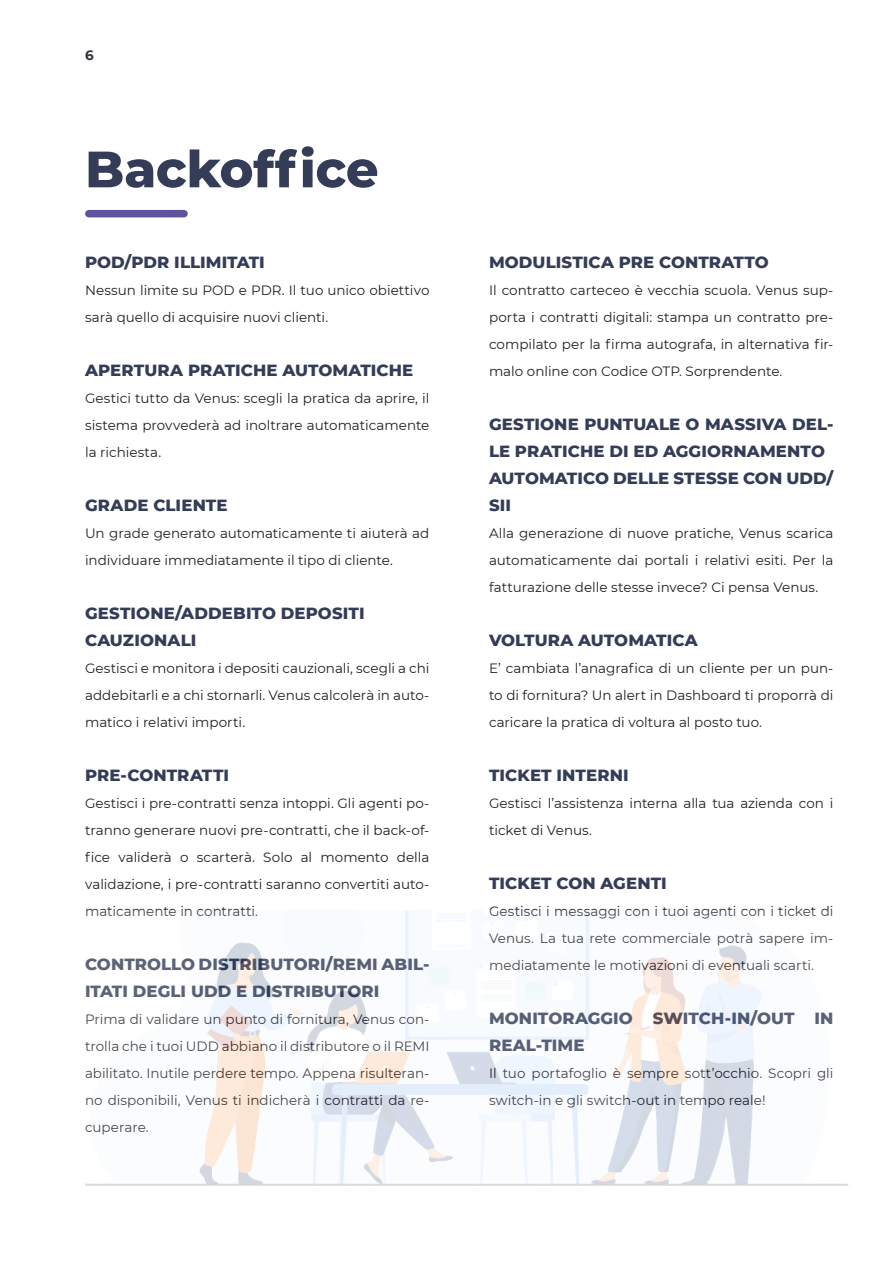
<style>
.page{position:relative;width:893px;height:1263px;background:#fff}
.page>*{position:absolute;margin:0;border:0;box-sizing:border-box;transform-origin:0 0}
.t1{font:800 51px "Montserrat";letter-spacing:-.005em;color:#353c57}
.Bold_01{font:800 16.5px/27px "Montserrat";letter-spacing:.005em;color:#353c57}
.Body_Text{font:13.5px/27px "Montserrat";color:#231f20;text-align:justify}
.t2{font:700 13.5px "Montserrat";color:#32323f}
</style>
<div class="page">
<div style="left:89px;top:210px;width:95px;height:7px;background:#5f529d"></div>
<img style="left:85px;top:910px;width:764px;height:276px">
<p class="t2" style="left:85px;top:45px;width:10px">6</p>
<h1 class="t1" style="left:85px;top:132px;width:295px">Backoffice</h1>
<p class="Bold_01" style="left:85px;top:248px;width:181px">POD/PDR ILLIMITATI</p>
<p class="Body_Text" style="left:85px;top:277px;width:346px">Nessun limite su POD e PDR. Il tuo unico obiettivo sarà quello di acquisire nuovi clienti.</p>
<p class="Bold_01" style="left:85px;top:356px;width:330px">APERTURA PRATICHE AUTOMATICHE</p>
<p class="Body_Text" style="left:85px;top:385px;width:346px">Gestici tutto da Venus: scegli la pratica da aprire, il sistema provvederà ad inoltrare automaticamente la richiesta.</p>
<p class="Bold_01" style="left:85px;top:491px;width:144px">GRADE CLIENTE</p>
<p class="Body_Text" style="left:85px;top:520px;width:346px">Un grade generato automaticamente ti aiuterà ad individuare immediatamente il tipo di cliente.</p>
<p class="Bold_01" style="left:85px;top:599px;width:281px">GESTIONE/ADDEBITO DEPOSITI</p>
<p class="Bold_01" style="left:85px;top:626px;width:113px">CAUZIONALI</p>
<p class="Body_Text" style="left:85px;top:655px;width:346px">Gestisci e monitora i depositi cauzionali, scegli a chi addebitarli e a chi stornarli. Venus calcolerà in auto&shy;matico i relativi importi.</p>
<p class="Bold_01" style="left:85px;top:761px;width:146px">PRE-CONTRATTI</p>
<p class="Body_Text" style="left:85px;top:790px;width:346px">Gestisci i pre-contratti senza intoppi. Gli agenti po&shy;tranno generare nuovi pre-contratti, che il back-of&shy;fice validerà o scarterà. Solo al momento della validazione, i pre-contratti saranno convertiti auto&shy;maticamente in contratti.</p>
<p class="Bold_01" style="left:85px;top:950px;width:346px">CONTROLLO DISTRIBUTORI/REMI ABIL-<br>ITATI DEGLI UDD E DISTRIBUTORI</p>
<p class="Body_Text" style="left:85px;top:1006px;width:346px">Prima di validare un punto di fornitura, Venus con&shy;trolla che i tuoi UDD abbiano il distributore o il REMI abilitato. Inutile perdere tempo. Appena risulteran&shy;no disponibili, Venus ti indicherà i contratti da re&shy;cuperare.</p>
<p class="Bold_01" style="left:489px;top:248px;width:281px">MODULISTICA PRE CONTRATTO</p>
<p class="Body_Text" style="left:489px;top:277px;width:346px">Il contratto carteceo è vecchia scuola. Venus sup&shy;porta i contratti digitali: stampa un contratto pre&shy;compilato per la firma autografa, in alternativa fir&shy;malo online con Codice OTP. Sorprendente.</p>
<p class="Bold_01" style="left:489px;top:410px;width:346px">GESTIONE PUNTUALE O MASSIVA DEL-<br>LE PRATICHE DI ED AGGIORNAMENTO</p>
<p class="Bold_01" style="left:489px;top:464px;width:346px">AUTOMATICO DELLE STESSE CON UDD/<br>SII</p>
<p class="Body_Text" style="left:489px;top:520px;width:346px">Alla generazione di nuove pratiche, Venus scarica automaticamente dai portali i relativi esiti. Per la fatturazione delle stesse invece? Ci pensa Venus.</p>
<p class="Bold_01" style="left:489px;top:626px;width:210px">VOLTURA AUTOMATICA</p>
<p class="Body_Text" style="left:489px;top:655px;width:346px">E’ cambiata l’anagrafica di un cliente per un pun&shy;to di fornitura? Un alert in Dashboard ti proporrà di caricare la pratica di voltura al posto tuo.</p>
<p class="Bold_01" style="left:489px;top:761px;width:141px">TICKET INTERNI</p>
<p class="Body_Text" style="left:489px;top:790px;width:346px">Gestisci l’assistenza interna alla tua azienda con i ticket di Venus.</p>
<p class="Bold_01" style="left:489px;top:869px;width:179px">TICKET CON AGENTI</p>
<p class="Body_Text" style="left:489px;top:898px;width:346px">Gestisci i messaggi con i tuoi agenti con i ticket di Venus. La tua rete commerciale potrà sapere im&shy;mediatamente le motivazioni di eventuali scarti.</p>
<p class="Bold_01" style="left:489px;top:1004px;width:346px">MONITORAGGIO SWITCH-IN/OUT IN<br>REAL-TIME</p>
<p class="Body_Text" style="left:489px;top:1060px;width:346px">Il tuo portafoglio è sempre sott’occhio. Scopri gli switch-in e gli switch-out in tempo reale!</p>
</div>
